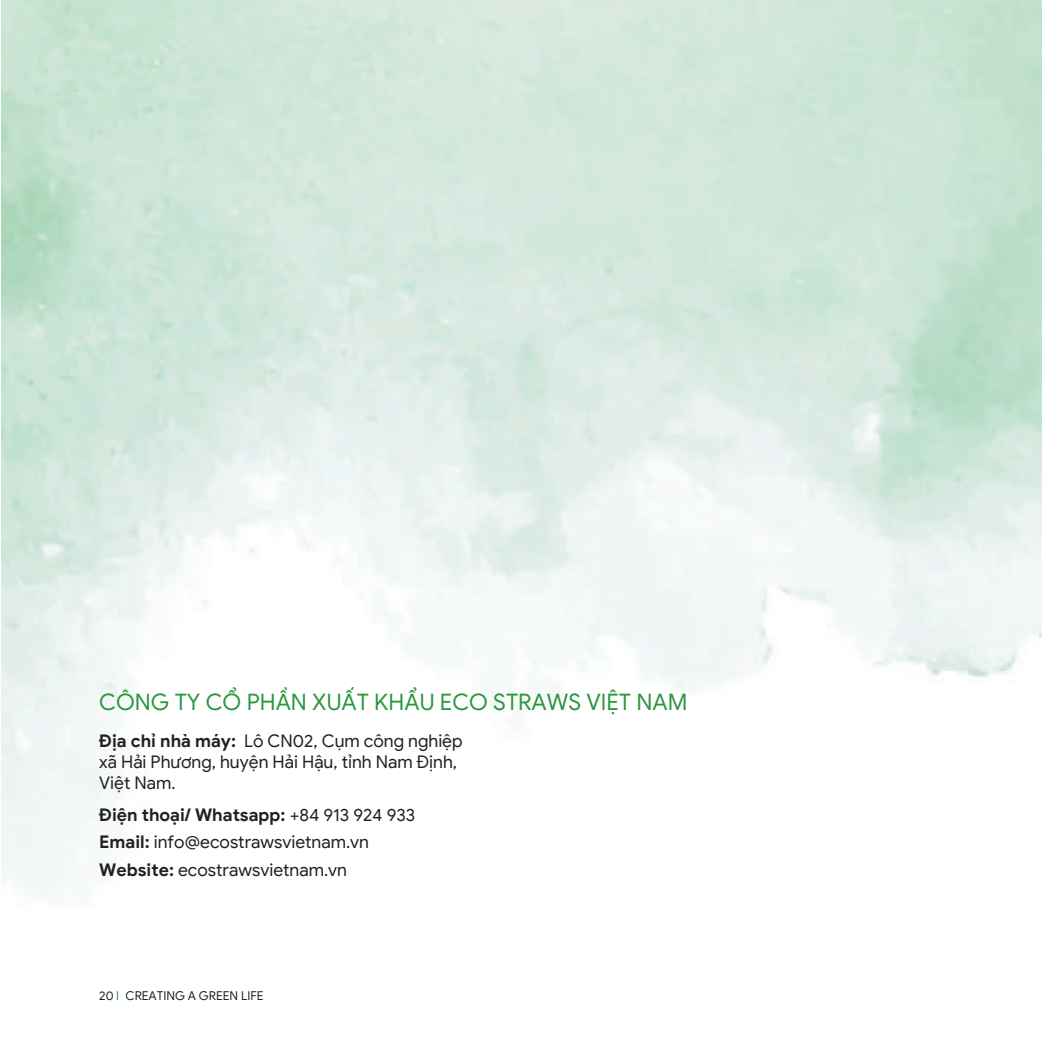
<style>
.page{position:relative;width:1042px;height:1042px;background:#fff}
.page>*{position:absolute;margin:0;border:0;box-sizing:border-box;transform-origin:0 0}
.t1{font:22.75px "Google Sans";color:#2a973d}
.t2{font:17.5px/21px "Google Sans";color:#231f20}
.t3{font:12.25px "Google Sans";color:#231f20}
.s1{font-weight:700}
.s2{color:#2a973d}
</style>
<div class="page">
<h1 class="t1" style="left:99px;top:687px;width:590px">CÔNG TY CỔ PHẦN XUẤT KHẨU ECO STRAWS VIỆT NAM</h1>
<p class="t2" style="left:99px;top:730px;width:365px"><span class="s1">Địa chỉ nhà máy:</span> Lô CN02, Cụm công nghiệp xã Hải Phương, huyện Hải Hậu, tỉnh Nam Định,<br>Việt Nam.</p>
<p class="t2" style="left:99px;top:800px;width:317px;line-height:27.7px"><span class="s1">Điện thoại/ Whatsapp:</span> +84 913 924 933<br><span class="s1">Email:</span> info@ecostrawsvietnam.vn<br><span class="s1">Website:</span> ecostrawsvietnam.vn</p>
<p class="t3" style="left:99px;top:987px;width:166px">20 <span class="s2">I</span> CREATING A GREEN LIFE</p>
</div>
